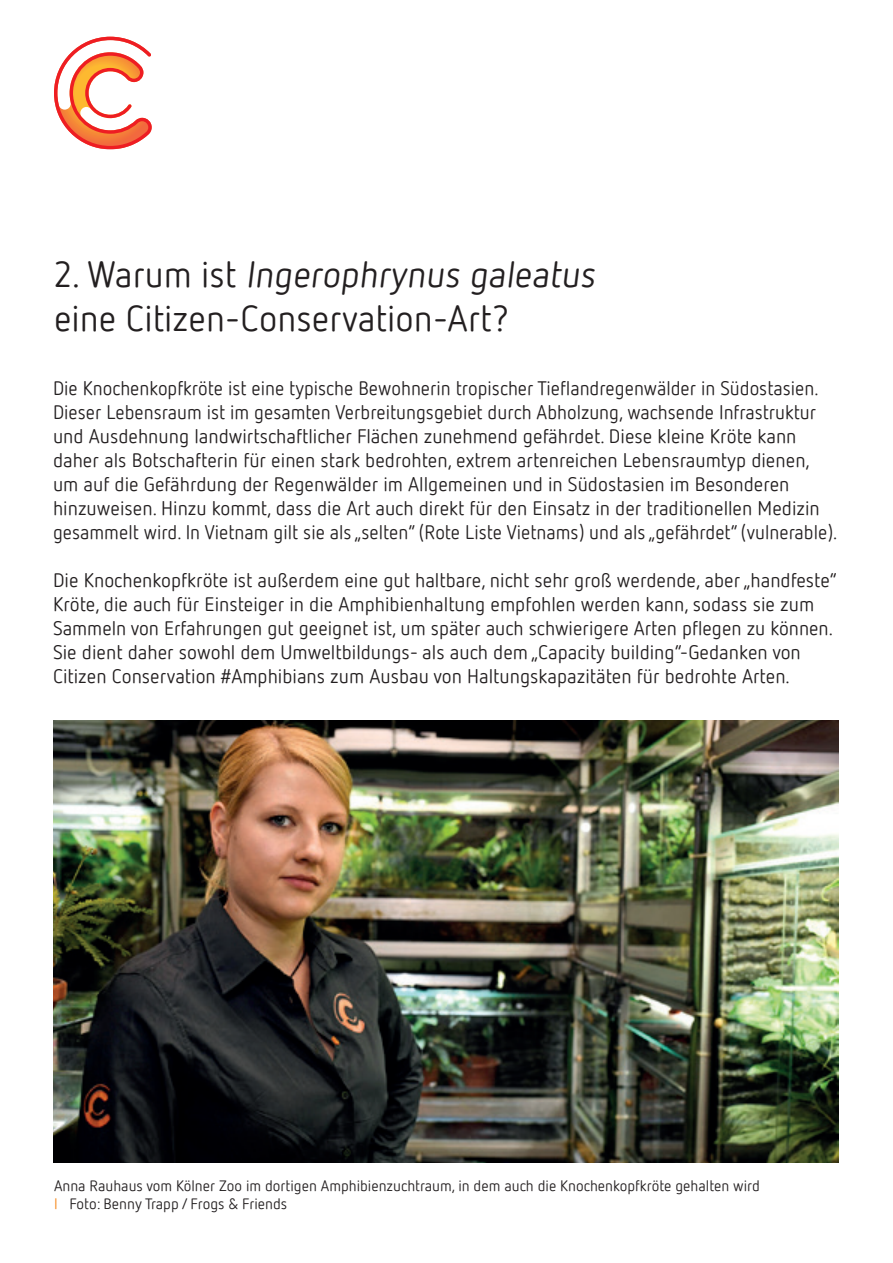
<style>
.page{position:relative;width:893px;height:1263px;background:#fff}
.page>*{position:absolute;margin:0;border:0;box-sizing:border-box;transform-origin:0 0}
.t1{font:36px/43.2px "Netto Pro";color:#231f20}
.t2{font:19.5px/24px "Netto Pro";color:#231f20}
.t3{font:15px/18px "Netto Pro";color:#231f20}
.s1{color:#f68b1f}
</style>
<div class="page">
<svg style="left:54px;top:37px;width:98px;height:112px"></svg>
<img style="left:53px;top:720px;width:785px;height:442px">
<h1 class="t1" style="left:54px;top:252px;width:548px">2. Warum ist Ingerophrynus galeatus eine Citizen-Conservation-Art?</h1>
<p class="t2" style="left:53px;top:376px;width:786px">Die Knochenkopfkröte ist eine typische Bewohnerin tropischer Tieflandregenwälder in Südostasien.<br>Dieser Lebensraum ist im gesamten Verbreitungsgebiet durch Abholzung, wachsende Infrastruktur und Ausdehnung landwirtschaftlicher Flächen zunehmend gefährdet. Diese kleine Kröte kann daher als Botschafterin für einen stark bedrohten, extrem artenreichen Lebensraumtyp dienen, um auf die Gefährdung der Regenwälder im Allgemeinen und in Südostasien im Besonderen hinzuweisen. Hinzu kommt, dass die Art auch direkt für den Einsatz in der traditionellen Medizin gesammelt wird. In Vietnam gilt sie als „selten“ (Rote Liste Vietnams) und als „gefährdet“ (vulnerable).</p>
<p class="t2" style="left:53px;top:568px;width:785px">Die Knochenkopfkröte ist außerdem eine gut haltbare, nicht sehr groß werdende, aber „handfeste“ Kröte, die auch für Einsteiger in die Amphibienhaltung empfohlen werden kann, sodass sie zum Sammeln von Erfahrungen gut geeignet ist, um später auch schwierigere Arten pflegen zu können.<br>Sie dient daher sowohl dem Umweltbildungs- als auch dem „Capacity building“-Gedanken von Citizen Conservation #Amphibians zum Ausbau von Haltungskapazitäten für bedrohte Arten.</p>
<p class="t3" style="left:54px;top:1176px;width:707px">Anna Rauhaus vom Kölner Zoo im dortigen Amphibienzuchtraum, in dem auch die Knochenkopfkröte gehalten wird<br><span class="s1">I</span> Foto: Benny Trapp / Frogs &amp; Friends</p>
</div>
